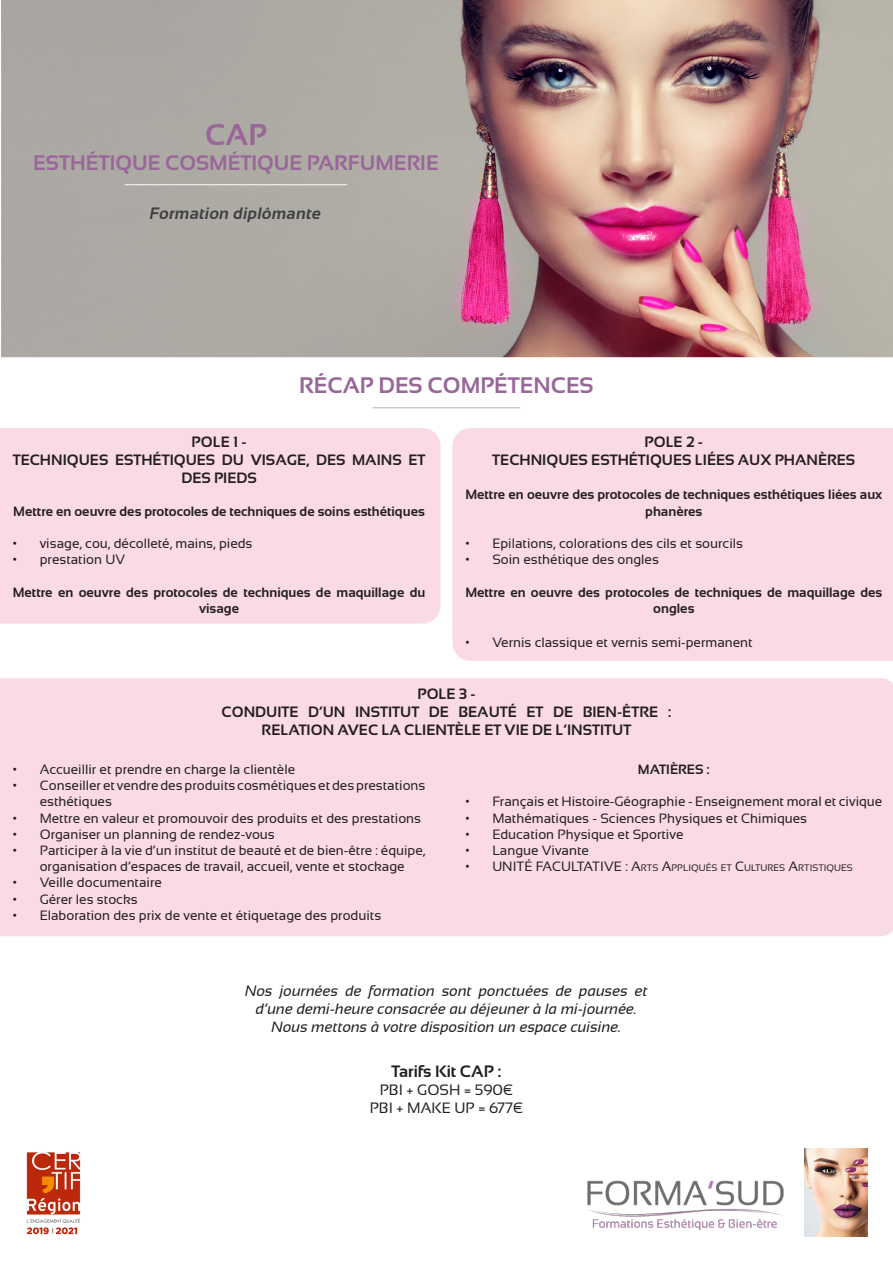
<style>
.page{position:relative;width:893px;height:1263px;background:#fff}
.page>*{position:absolute;margin:0;border:0;box-sizing:border-box;transform-origin:0 0}
.t1{font:700 30px "Sansation";color:#969}
.t2{font:700 22.5px "Sansation";color:#969}
.t3{font:700 21px "Sansation";color:#969}
.t4{font:italic 700 16.5px "Sansation";color:#3e3f41}
.t5{font:700 16.5px "Sansation";color:#231f20}
.t6{font:700 15px/18px "Sansation";color:#231f20;text-align:center}
.t7{font:italic 15px/18px "Sansation";color:#231f20;text-align:center}
.t8{font:15px "Sansation";color:#231f20}
.t9{font:13.5px/16.2px "Sansation";color:#231f20}
.t10{font:700 13.5px/16.2px "Sansation";color:#231f20;text-align:center}
.t11{font:9.45px "Sansation";color:#231f20}
.s1{font-size:13.5px}
</style>
<div class="page">
<img style="left:1px;top:0;width:892px;height:357px">
<hr style="left:125px;top:185px;width:222px;height:1px;background:#fff">
<img style="left:804px;top:1148px;width:64px;height:88px">
<img style="left:587px;top:1180px;width:197px;height:51px">
<img style="left:26px;top:1152px;width:55px;height:83px">
<div style="left:0;top:678px;width:893px;height:258px;background:#fbdae8"></div>
<div style="left:452px;top:428px;width:441px;height:233px;background:#fbdae8"></div>
<div style="left:0;top:428px;width:441px;height:196px;background:#fbdae8"></div>
<hr style="left:373px;top:407px;width:147px;height:1px;background:#3e3f41">
<h1 class="t1" style="left:205px;top:118px;width:63px">CAP</h1>
<h3 class="t3" style="left:33px;top:151px;width:407px">ESTHÉTIQUE COSMÉTIQUE PARFUMERIE</h3>
<p class="t4" style="left:149px;top:204px;width:176px">Formation diplômante</p>
<p class="t2" style="left:299px;top:373px;width:296px">RÉCAP DES COMPÉTENCES</p>
<p class="t6" style="left:192px;top:433px;width:56px">POLE 1 -</p>
<p class="t6" style="left:13px;top:451px;width:414px">TECHNIQUES ESTHÉTIQUES DU VISAGE, DES MAINS ET<br>DES PIEDS</p>
<p class="t10" style="left:13px;top:503px;width:413px">Mettre en oeuvre des protocoles de techniques de soins esthétiques</p>
<p class="t9" style="left:13px;top:535px;width:241px">• visage, cou, décolleté, mains, pieds</p>
<p class="t9" style="left:13px;top:551px;width:114px">• prestation UV</p>
<p class="t10" style="left:13px;top:584px;width:414px">Mettre en oeuvre des protocoles de techniques de maquillage du visage</p>
<p class="t6" style="left:645px;top:433px;width:60px">POLE 2 -</p>
<p class="t6" style="left:492px;top:451px;width:364px">TECHNIQUES ESTHÉTIQUES LIÉES AUX PHANÈRES</p>
<p class="t10" style="left:465px;top:486px;width:418px">Mettre en oeuvre des protocoles de techniques esthétiques liées aux phanères</p>
<p class="t9" style="left:465px;top:535px;width:279px">• Epilations, colorations des cils et sourcils</p>
<p class="t9" style="left:465px;top:551px;width:195px">• Soin esthétique des ongles</p>
<p class="t10" style="left:465px;top:584px;width:419px">Mettre en oeuvre des protocoles de techniques de maquillage des ongles</p>
<p class="t9" style="left:465px;top:634px;width:289px">• Vernis classique et vernis semi-permanent</p>
<p class="t6" style="left:417px;top:685px;width:59px">POLE 3 -</p>
<p class="t6" style="left:222px;top:703px;width:451px">CONDUITE D’UN INSTITUT DE BEAUTÉ ET DE BIEN-ÊTRE :<br>RELATION AVEC LA CLIENTÈLE ET VIE DE L’INSTITUT</p>
<p class="t10" style="left:638px;top:761px;width:73px">MATIÈRES :</p>
<p class="t9" style="left:465px;top:794px;width:418px">• Français et Histoire-Géographie - Enseignement moral et civique</p>
<p class="t9" style="left:465px;top:810px;width:343px">• Mathématiques - Sciences Physiques et Chimiques</p>
<p class="t9" style="left:465px;top:826px;width:220px">• Education Physique et Sportive</p>
<p class="t9" style="left:465px;top:842px;width:125px">• Langue Vivante</p>
<p class="t11" style="left:465px;top:863px;width:389px"><span class="s1">• UNITÉ FACULTATIVE</span> <span class="s1">: A</span>RTS <span class="s1">A</span>PPLIQUÉS ET <span class="s1">C</span>ULTURES <span class="s1">A</span>RTISTIQUES</p>
<p class="t9" style="left:13px;top:761px;width:284px">• Accueillir et prendre en charge la clientèle</p>
<p class="t9" style="left:40px;top:777px;width:387px;text-indent:-27px">• Conseiller et vendre des produits cosmétiques et des prestations esthétiques</p>
<p class="t9" style="left:13px;top:810px;width:410px">• Mettre en valeur et promouvoir des produits et des prestations</p>
<p class="t9" style="left:13px;top:826px;width:264px">• Organiser un planning de rendez-vous</p>
<p class="t9" style="left:13px;top:842px;width:414px;text-align:center">• Participer à la vie d’un institut de beauté et de bien-être : équipe, organisation d’espaces de travail, accueil, vente et stockage</p>
<p class="t9" style="left:13px;top:875px;width:151px">• Veille documentaire</p>
<p class="t9" style="left:13px;top:891px;width:126px">• Gérer les stocks</p>
<p class="t9" style="left:13px;top:907px;width:370px">• Elaboration des prix de vente et étiquetage des produits</p>
<p class="t7" style="left:245px;top:981px;width:404px">Nos journées de formation sont ponctuées de pauses et d’une demi-heure consacrée au déjeuner à la mi-journée.</p>
<p class="t7" style="left:272px;top:1017px;width:351px">Nous mettons à votre disposition un espace cuisine.</p>
<p class="t5" style="left:392px;top:1062px;width:111px">Tarifs Kit CAP :</p>
<p class="t8" style="left:380px;top:1081px;width:135px">PBI + GOSH = 590€</p>
<p class="t8" style="left:370px;top:1099px;width:155px">PBI + MAKE UP = 677€</p>
</div>
